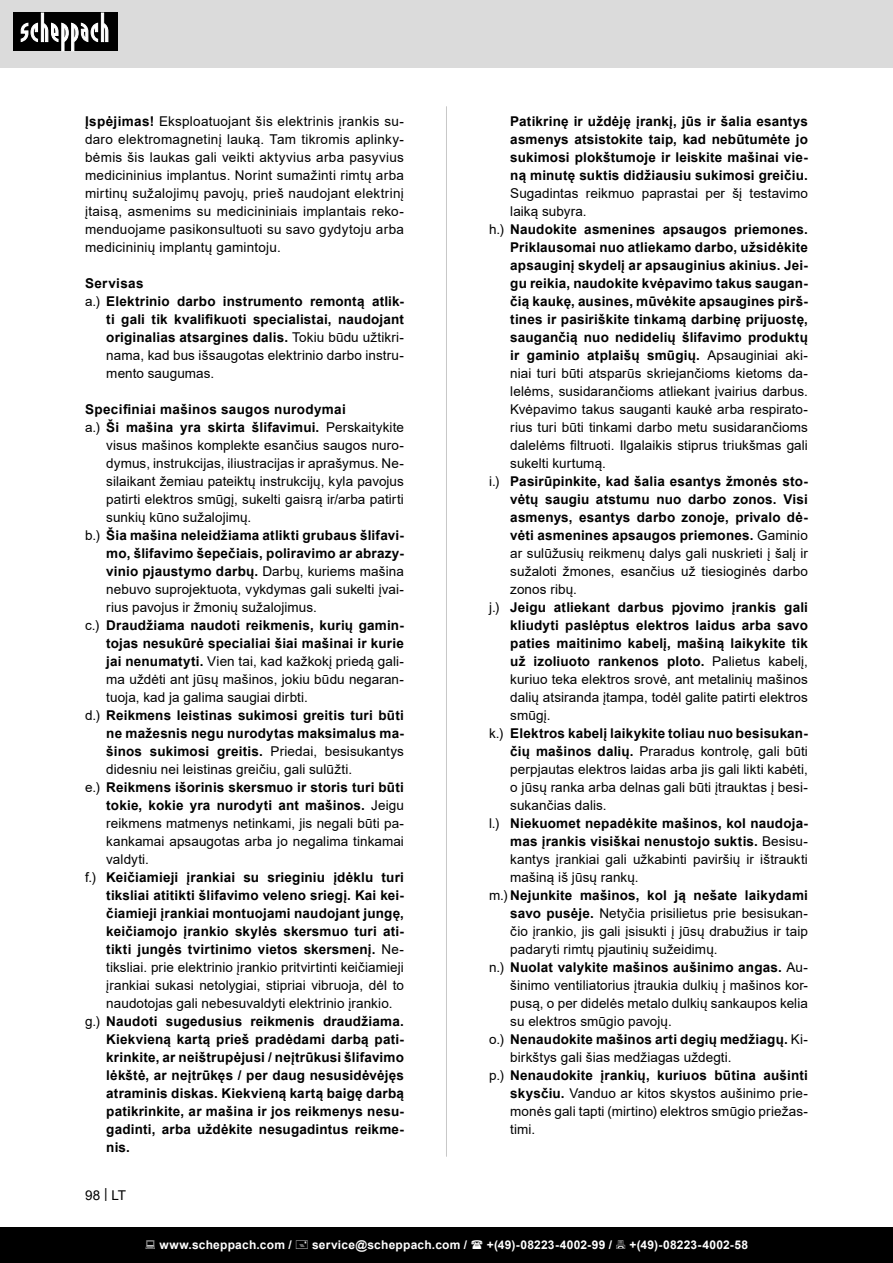
<style>
.page{position:relative;width:893px;height:1263px;background:#fff}
.page>*{position:absolute;margin:0;border:0;box-sizing:border-box;transform-origin:0 0}
.Aufzählung_Zahl{font:700 13.5px/18px "Arial";letter-spacing:.015em;color:#000;text-align:justify}
.t1{font:13.5px/18px "Arial";letter-spacing:.01em;color:#000;text-align:justify}
.t2{font:700 12px "Arial";letter-spacing:.02em;color:#fff}
.s1{font-weight:700}
.s2{font-weight:400}
</style>
<div class="page">
<div style="left:0;top:0;width:893px;height:67px;background:#dbdbdb"></div>
<div style="left:0;top:1227px;width:893px;height:36px;background:#000"></div>
<div style="left:13px;top:13px;width:105px;height:38px;background:#000"></div>
<svg style="left:21px;top:13px;width:87px;height:38px"></svg>
<hr style="left:446px;top:106px;width:1px;height:1051px;background:#c8c8c8">
<p class="t1" style="left:85px;top:112px;width:320px"><span class="s1">Įspėjimas!</span> Eksploatuojant šis elektrinis įrankis su&shy;daro elektromagnetinį lauką. Tam tikromis aplinky&shy;bėmis šis laukas gali veikti aktyvius arba pasyvius medicininius implantus. Norint sumažinti rimtų arba mirtinų sužalojimų pavojų, prieš naudojant elektrinį įtaisą, asmenims su medicininiais implantais reko&shy;menduojame pasikonsultuoti su savo gydytoju arba medicininių implantų gamintoju.</p>
<p class="Aufzählung_Zahl" style="left:85px;top:274px;width:60px">Servisas</p>
<p class="Aufzählung_Zahl" style="left:106px;top:292px;width:299px;text-indent:-21px"><span class="s2">a.)</span> Elektrinio darbo instrumento remontą atlik&shy;ti gali tik kvalifikuoti specialistai, naudojant originalias atsargines dalis. <span class="s2">Tokiu būdu užtikri&shy;nama, kad bus išsaugotas elektrinio darbo instru&shy;mento saugumas.</span></p>
<p class="Aufzählung_Zahl" style="left:85px;top:400px;width:262px">Specifiniai mašinos saugos nurodymai</p>
<p class="t1" style="left:106px;top:418px;width:299px;text-indent:-21px">a.) <span class="s1">Ši mašina yra skirta šlifavimui.</span> Perskaitykite visus mašinos komplekte esančius saugos nuro&shy;dymus, instrukcijas, iliustracijas ir aprašymus. Ne&shy;silaikant žemiau pateiktų instrukcijų, kyla pavojus patirti elektros smūgį, sukelti gaisrą ir/arba patirti sunkių kūno sužalojimų.</p>
<p class="Aufzählung_Zahl" style="left:106px;top:526px;width:299px;text-indent:-21px"><span class="s2">b.)</span> Šia mašina neleidžiama atlikti grubaus šlifavi&shy;mo, šlifavimo šepečiais, poliravimo ar abrazy&shy;vinio pjaustymo darbų. <span class="s2">Darbų, kuriems mašina nebuvo suprojektuota, vykdymas gali sukelti įvai&shy;rius pavojus ir žmonių sužalojimus.</span></p>
<p class="t1" style="left:106px;top:616px;width:299px;text-indent:-21px">c.) <span class="s1">Draudžiama naudoti reikmenis, kurių gamin&shy;tojas nesukūrė specialiai šiai mašinai ir kurie jai nenumatyti.</span> Vien tai, kad kažkokį priedą gali&shy;ma uždėti ant jūsų mašinos, jokiu būdu negaran&shy;tuoja, kad ja galima saugiai dirbti.</p>
<p class="Aufzählung_Zahl" style="left:106px;top:706px;width:299px;text-indent:-21px"><span class="s2">d.)</span> Reikmens leistinas sukimosi greitis turi būti ne mažesnis negu nurodytas maksimalus ma&shy;šinos sukimosi greitis. <span class="s2">Priedai, besisukantys didesniu nei leistinas greičiu, gali sulūžti.</span></p>
<p class="t1" style="left:106px;top:778px;width:299px;text-indent:-21px">e.) <span class="s1">Reikmens išorinis skersmuo ir storis turi būti tokie, kokie yra nurodyti ant mašinos.</span> Jeigu reikmens matmenys netinkami, jis negali būti pa&shy;kankamai apsaugotas arba jo negalima tinkamai valdyti.</p>
<p class="Aufzählung_Zahl" style="left:106px;top:868px;width:299px;text-indent:-21px"><span class="s2">f.)</span> Keičiamieji įrankiai su srieginiu įdėklu turi tiksliai atitikti šlifavimo veleno sriegį. Kai kei&shy;čiamieji įrankiai montuojami naudojant jungę, keičiamojo įrankio skylės skersmuo turi ati&shy;tikti jungės tvirtinimo vietos skersmenį. <span class="s2">Ne&shy;tiksliai. prie elektrinio įrankio pritvirtinti keičiamieji įrankiai sukasi netolygiai, stipriai vibruoja, dėl to naudotojas gali nebesuvaldyti elektrinio įrankio.</span></p>
<p class="Aufzählung_Zahl" style="left:106px;top:1012px;width:299px;text-indent:-21px"><span class="s2">g.)</span> Naudoti sugedusius reikmenis draudžiama.<br>Kiekvieną kartą prieš pradėdami darbą pati&shy;krinkite, ar neištrupėjusi / neįtrūkusi šlifavimo lėkštė, ar neįtrūkęs / per daug nesusidėvėjęs atraminis diskas. Kiekvieną kartą baigę darbą patikrinkite, ar mašina ir jos reikmenys nesu&shy;gadinti, arba uždėkite nesugadintus reikme&shy;nis.</p>
<p class="t1" style="left:85px;top:1186px;width:42px">98 | LT</p>
<p class="Aufzählung_Zahl" style="left:510px;top:112px;width:299px">Patikrinę ir uždėję įrankį, jūs ir šalia esantys asmenys atsistokite taip, kad nebūtumėte jo sukimosi plokštumoje ir leiskite mašinai vie&shy;ną minutę suktis didžiausiu sukimosi greičiu.<br><span class="s2">Sugadintas reikmuo paprastai per šį testavimo laiką subyra.</span></p>
<p class="Aufzählung_Zahl" style="left:510px;top:220px;width:299px;text-indent:-21px"><span class="s2">h.)</span> Naudokite asmenines apsaugos priemones.<br>Priklausomai nuo atliekamo darbo, užsidėkite apsauginį skydelį ar apsauginius akinius. Jei&shy;gu reikia, naudokite kvėpavimo takus saugan&shy;čią kaukę, ausines, mūvėkite apsaugines pirš&shy;tines ir pasiriškite tinkamą darbinę prijuostę, saugančią nuo nedidelių šlifavimo produktų ir gaminio atplaišų smūgių. <span class="s2">Apsauginiai aki&shy;niai turi būti atsparūs skriejančioms kietoms da&shy;lelėms, susidarančioms atliekant įvairius darbus.<br>Kvėpavimo takus sauganti kaukė arba respirato&shy;rius turi būti tinkami darbo metu susidarančioms dalelėms filtruoti. Ilgalaikis stiprus triukšmas gali sukelti kurtumą.</span></p>
<p class="Aufzählung_Zahl" style="left:510px;top:472px;width:299px;text-indent:-21px"><span class="s2">i.)</span> Pasirūpinkite, kad šalia esantys žmonės sto&shy;vėtų saugiu atstumu nuo darbo zonos. Visi asmenys, esantys darbo zonoje, privalo dė&shy;vėti asmenines apsaugos priemones. <span class="s2">Gaminio ar sulūžusių reikmenų dalys gali nuskrieti į šalį ir sužaloti žmones, esančius už tiesioginės darbo zonos ribų.</span></p>
<p class="Aufzählung_Zahl" style="left:510px;top:598px;width:299px;text-indent:-21px"><span class="s2">j.)</span> Jeigu atliekant darbus pjovimo įrankis gali kliudyti paslėptus elektros laidus arba savo paties maitinimo kabelį, mašiną laikykite tik už izoliuoto rankenos ploto. <span class="s2">Palietus kabelį, kuriuo teka elektros srovė, ant metalinių mašinos dalių atsiranda įtampa, todėl galite patirti elektros smūgį.</span></p>
<p class="t1" style="left:510px;top:724px;width:299px;text-indent:-21px">k.) <span class="s1">Elektros kabelį laikykite toliau nuo besisukan&shy;čių mašinos dalių.</span> Praradus kontrolę, gali būti perpjautas elektros laidas arba jis gali likti kabėti, o jūsų ranka arba delnas gali būti įtrauktas į besi&shy;sukančias dalis.</p>
<p class="t1" style="left:510px;top:814px;width:299px;text-indent:-21px">l.) <span class="s1">Niekuomet nepadėkite mašinos, kol naudoja&shy;mas įrankis visiškai nenustojo suktis.</span> Besisu&shy;kantys įrankiai gali užkabinti paviršių ir ištraukti mašiną iš jūsų rankų.</p>
<p class="t1" style="left:510px;top:886px;width:299px;text-indent:-21px">m.) <span class="s1">Nejunkite mašinos, kol ją nešate laikydami savo pusėje.</span> Netyčia prisilietus prie besisukan&shy;čio įrankio, jis gali įsisukti į jūsų drabužius ir taip padaryti rimtų pjautinių sužeidimų.</p>
<p class="t1" style="left:510px;top:958px;width:299px;text-indent:-21px">n.) <span class="s1">Nuolat valykite mašinos aušinimo angas.</span> Au&shy;šinimo ventiliatorius įtraukia dulkių į mašinos kor&shy;pusą, o per didelės metalo dulkių sankaupos kelia su elektros smūgio pavojų.</p>
<p class="t1" style="left:510px;top:1030px;width:299px;text-indent:-21px">o.) <span class="s1">Nenaudokite mašinos arti degių medžiagų.</span> Ki&shy;birkštys gali šias medžiagas uždegti.</p>
<p class="t1" style="left:510px;top:1066px;width:299px;text-indent:-21px">p.) <span class="s1">Nenaudokite įrankių, kuriuos būtina aušinti skysčiu.</span> Vanduo ar kitos skystos aušinimo prie&shy;monės gali tapti (mirtino) elektros smūgio priežas&shy;timi.</p>
<p class="t2" style="left:159px;top:1236px;width:134px">www.scheppach.com /</p>
<p class="t2" style="left:312px;top:1236px;width:157px">service@scheppach.com /</p>
<p class="t2" style="left:487px;top:1236px;width:127px">+(49)-08223-4002-99 /</p>
<p class="t2" style="left:629px;top:1236px;width:120px">+(49)-08223-4002-58</p>
</div>
